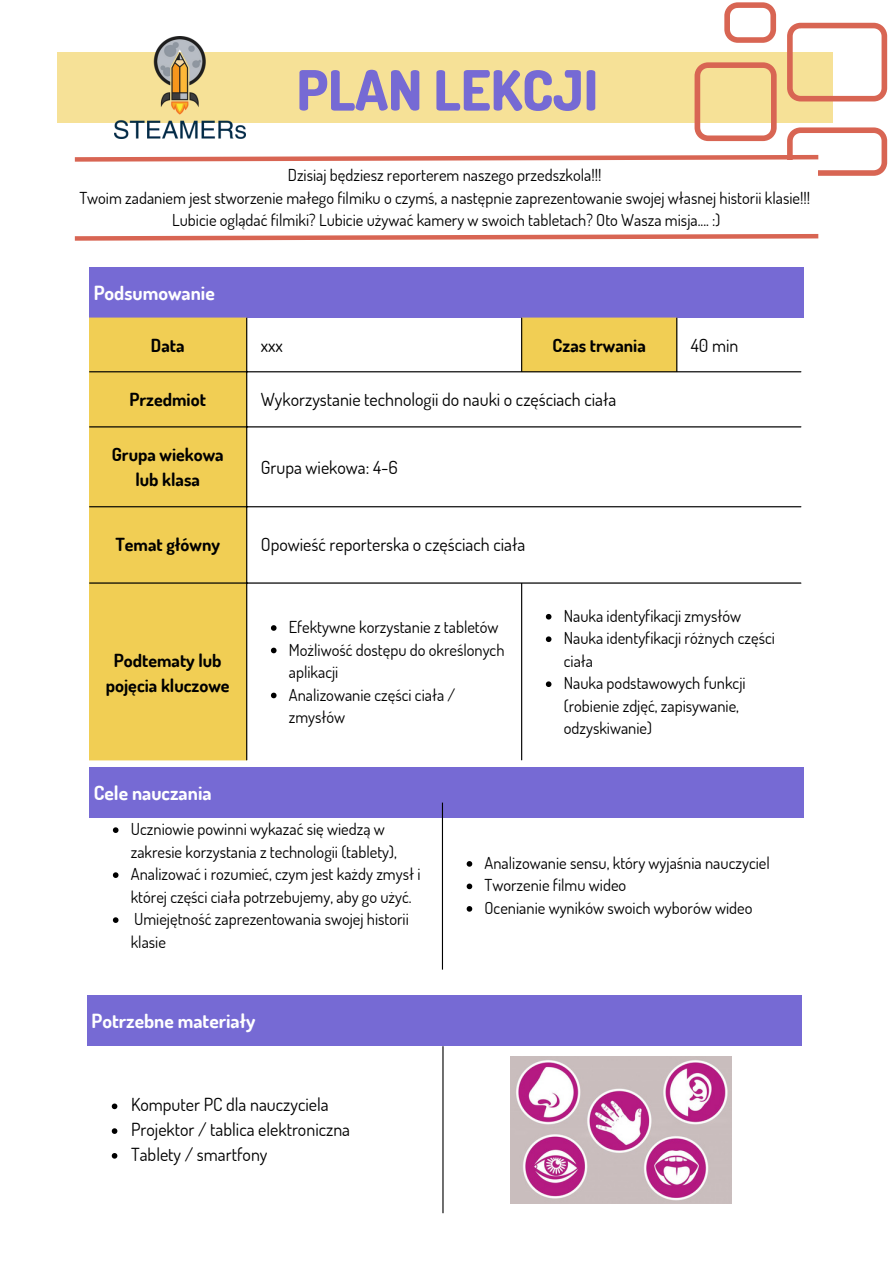
<style>
.page{position:relative;width:893px;height:1264px;background:#fff}
.page>*{position:absolute;margin:0;border:0;box-sizing:border-box;transform-origin:0 0}
.t1{font:800 55.5px "Dosis";color:#766ad4}
.t2{font:700 19.5px "Dosis";color:#fff}
.t3{font:18px "Dosis";color:#000}
.t4{font:700 18px/24.8px "Dosis";color:#000;text-align:center}
.t5{font:16.5px/22.5px "Dosis";color:#000}
</style>
<div class="page">
<div style="left:89px;top:267px;width:714px;height:50px;background:#766ad4"></div>
<svg style="left:89px;top:318px;width:588px;height:442px"></svg>
<svg style="left:271px;top:625px;width:5px;height:5px"></svg>
<svg style="left:271px;top:647px;width:5px;height:6px"></svg>
<svg style="left:271px;top:692px;width:5px;height:6px"></svg>
<svg style="left:546px;top:614px;width:5px;height:5px"></svg>
<svg style="left:546px;top:636px;width:5px;height:6px"></svg>
<svg style="left:546px;top:681px;width:5px;height:6px"></svg>
<hr style="left:246px;top:318px;width:1px;height:442px;background:#000">
<hr style="left:521px;top:318px;width:1px;height:53px;background:#000">
<hr style="left:521px;top:583px;width:1px;height:177px;background:#000">
<hr style="left:676px;top:318px;width:1px;height:53px;background:#000">
<hr style="left:89px;top:371px;width:712px;height:1px;background:#000">
<hr style="left:89px;top:426px;width:712px;height:1px;background:#000">
<hr style="left:89px;top:506px;width:712px;height:1px;background:#000">
<hr style="left:89px;top:582px;width:712px;height:1px;background:#000">
<div style="left:89px;top:767px;width:714px;height:50px;background:#766ad4"></div>
<svg style="left:70px;top:2px;width:817px;height:174px"></svg>
<svg style="left:74px;top:234px;width:745px;height:7px"></svg>
<img style="left:114px;top:36px;width:131px;height:102px">
<svg style="left:113px;top:827px;width:5px;height:6px"></svg>
<svg style="left:113px;top:872px;width:5px;height:6px"></svg>
<svg style="left:113px;top:917px;width:5px;height:5px"></svg>
<svg style="left:466px;top:861px;width:6px;height:5px"></svg>
<svg style="left:466px;top:883px;width:6px;height:6px"></svg>
<svg style="left:466px;top:906px;width:6px;height:5px"></svg>
<hr style="left:442px;top:802px;width:1px;height:167px;background:#000">
<div style="left:87px;top:995px;width:714px;height:50px;background:#766ad4"></div>
<svg style="left:112px;top:1103px;width:5px;height:6px"></svg>
<svg style="left:112px;top:1128px;width:5px;height:5px"></svg>
<svg style="left:112px;top:1153px;width:5px;height:5px"></svg>
<hr style="left:442px;top:1046px;width:1px;height:167px;background:#000">
<img style="left:510px;top:1056px;width:221px;height:147px">
<p class="t1" style="left:296px;top:54px;width:303px">PLAN LEKCJI</p>
<p class="t5" style="left:288px;top:163px;width:315px">Dzisiaj będziesz reporterem naszego przedszkola!!!</p>
<p class="t5" style="left:79px;top:186px;width:732px">Twoim zadaniem jest stworzenie małego filmiku o czymś, a następnie zaprezentowanie swojej własnej historii klasie!!!</p>
<p class="t5" style="left:172px;top:208px;width:550px">Lubicie oglądać filmiki? Lubicie używać kamery w swoich tabletach? Oto Wasza misja.... :)</p>
<p class="t2" style="left:94px;top:280px;width:123px">Podsumowanie</p>
<p class="t4" style="left:151px;top:332px;width:35px">Data</p>
<p class="t3" style="left:261px;top:333px;width:24px">xxx</p>
<p class="t4" style="left:552px;top:332px;width:95px">Czas trwania</p>
<p class="t3" style="left:690px;top:333px;width:49px">40 min</p>
<p class="t4" style="left:129px;top:386px;width:78px">Przedmiot</p>
<p class="t3" style="left:261px;top:387px;width:357px">Wykorzystanie technologii do nauki o częściach ciała</p>
<p class="t4" style="left:112px;top:442px;width:113px">Grupa wiekowa lub klasa</p>
<p class="t3" style="left:261px;top:455px;width:138px">Grupa wiekowa: 4-6</p>
<p class="t4" style="left:115px;top:531px;width:106px">Temat główny</p>
<p class="t3" style="left:261px;top:532px;width:266px">Opowieść reporterska o częściach ciała</p>
<p class="t4" style="left:106px;top:647px;width:125px">Podtematy lub pojęcia kluczowe</p>
<p class="t2" style="left:94px;top:779px;width:119px">Cele nauczania</p>
<p class="t5" style="left:289px;top:615px;width:211px">Efektywne korzystanie z tabletów</p>
<p class="t5" style="left:289px;top:637px;width:217px">Możliwość dostępu do określonych aplikacji</p>
<p class="t5" style="left:289px;top:682px;width:168px">Analizowanie części ciała / zmysłów</p>
<p class="t5" style="left:563px;top:604px;width:179px">Nauka identyfikacji zmysłów</p>
<p class="t5" style="left:563px;top:626px;width:213px">Nauka identyfikacji różnych części ciała</p>
<p class="t5" style="left:563px;top:671px;width:183px">Nauka podstawowych funkcji (robienie zdjęć, zapisywanie, odzyskiwanie)</p>
<p class="t5" style="left:131px;top:817px;width:267px">Uczniowie powinni wykazać się wiedzą w zakresie korzystania z technologii (tablety),</p>
<p class="t5" style="left:131px;top:862px;width:291px">Analizować i rozumieć, czym jest każdy zmysł i której części ciała potrzebujemy, aby go użyć.</p>
<p class="t5" style="left:131px;top:907px;width:279px">Umiejętność zaprezentowania swojej historii klasie</p>
<p class="t2" style="left:91px;top:1008px;width:165px">Potrzebne materiały</p>
<p class="t3" style="left:131px;top:1092px;width:199px">Komputer PC dla nauczyciela</p>
<p class="t3" style="left:131px;top:1117px;width:220px">Projektor / tablica elektroniczna</p>
<p class="t3" style="left:131px;top:1142px;width:138px">Tablety / smartfony</p>
<p class="t5" style="left:484px;top:851px;width:287px">Analizowanie sensu, który wyjaśnia nauczyciel</p>
<p class="t5" style="left:484px;top:873px;width:143px">Tworzenie filmu wideo</p>
<p class="t5" style="left:484px;top:896px;width:269px">Ocenianie wyników swoich wyborów wideo</p>
</div>
